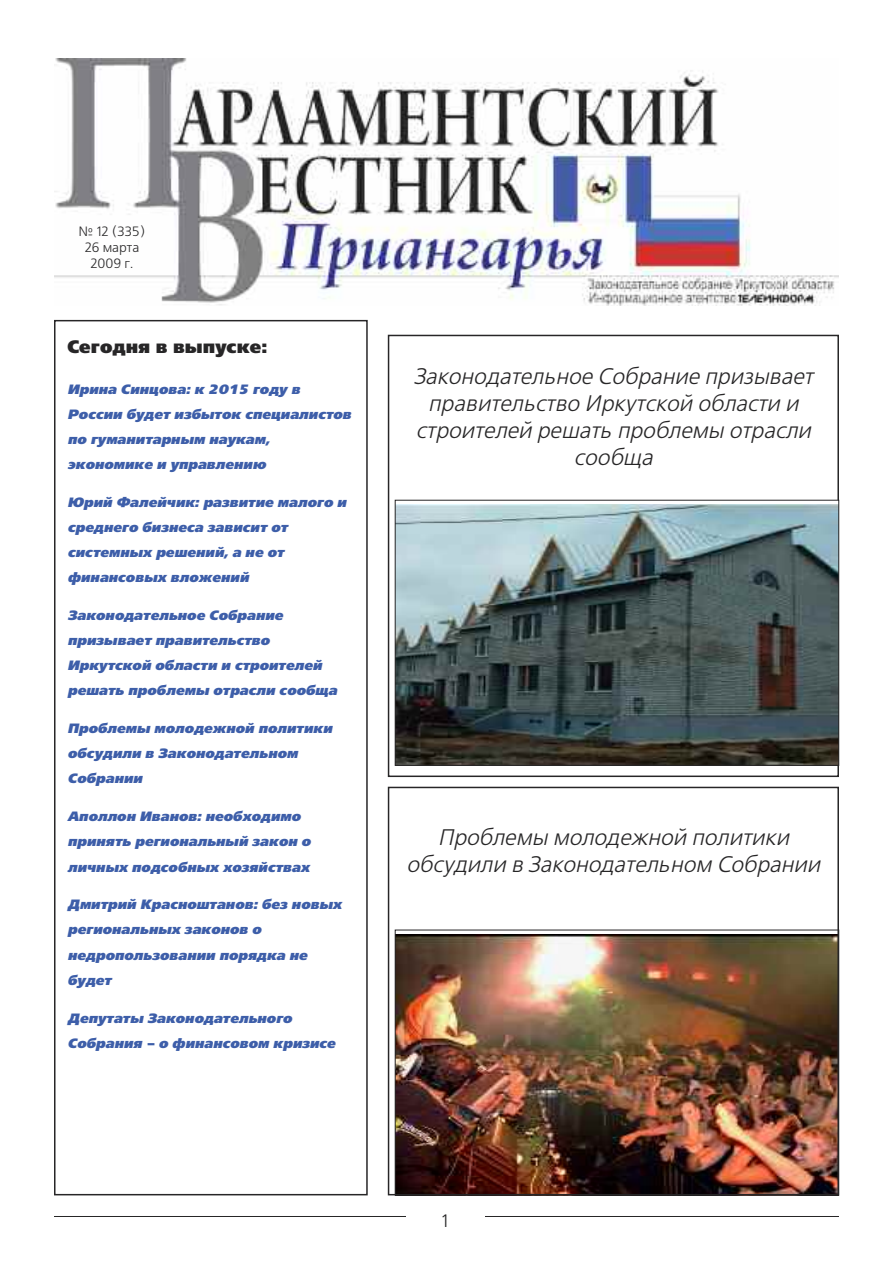
<style>
.page{position:relative;width:893px;height:1263px;background:#fff}
.page>*{position:absolute;margin:0;border:0;box-sizing:border-box;transform-origin:0 0}
.t1{font:italic 22.5px/27px "Free Set C";color:#272627;text-align:center}
.t2{font:18px "Free Set Black C";color:#272627}
.t3{font:18px "Free Set C";color:#272627}
.t4{font:italic 13.5px/25px "Free Set Black C";color:#3d5ea9}
.t5{font:13.5px/16.2px "Free Set C";color:#272627;text-align:center}
</style>
<div class="page">
<hr style="left:54px;top:1216px;width:785px;height:1px;background:#272627">
<div style="left:406px;top:1204px;width:79px;height:27px;background:#fff"></div>
<div style="left:54px;top:320px;width:314px;height:875px;border:2px solid #272627"></div>
<div style="left:388px;top:335px;width:451px;height:442px;border:2px solid #272627"></div>
<img style="left:397px;top:504px;width:440px;height:260px">
<div style="left:395px;top:500px;width:444px;height:266px;border:1px solid #272627"></div>
<img style="left:397px;top:934px;width:439px;height:258px">
<div style="left:388px;top:787px;width:451px;height:408px;border:2px solid #272627"></div>
<img style="left:54px;top:59px;width:785px;height:247px">
<p class="t5" style="left:79px;top:223px;width:68px">№ 12 (335)<br>26 марта<br>2009 г.</p>
<h2 class="t2" style="left:68px;top:336px;width:202px">Сегодня в выпуске:</h2>
<p class="t4" style="left:68px;top:377px;width:285px">Ирина Синцова: к 2015 году в<br>России будет избыток специалистов по гуманитарным наукам, экономике и управлению</p>
<p class="t4" style="left:68px;top:490px;width:280px">Юрий Фалейчик: развитие малого и среднего бизнеса зависит от системных решений, а не от финансовых вложений</p>
<p class="t4" style="left:68px;top:603px;width:271px">Законодательное Собрание призывает правительство<br>Иркутской области и строителей решать проблемы отрасли сообща</p>
<p class="t4" style="left:68px;top:716px;width:266px">Проблемы молодежной политики обсудили в Законодательном<br>Собрании</p>
<p class="t4" style="left:68px;top:804px;width:245px">Аполлон Иванов: необходимо принять региональный закон о личных подсобных хозяйствах</p>
<p class="t4" style="left:68px;top:892px;width:276px">Дмитрий Красноштанов: без новых региональных законов о недропользовании порядка не будет</p>
<p class="t4" style="left:68px;top:1005px;width:269px">Депутаты Законодательного<br>Собрания – о финансовом кризисе</p>
<h1 class="t1" style="left:414px;top:362px;width:404px">Законодательное Собрание призывает правительство Иркутской области и строителей решать проблемы отрасли сообща</h1>
<h1 class="t1" style="left:406px;top:823px;width:419px">Проблемы молодежной политики обсудили в Законодательном Собрании</h1>
<h2 class="t3" style="left:442px;top:1210px;width:8px">1</h2>
</div>
